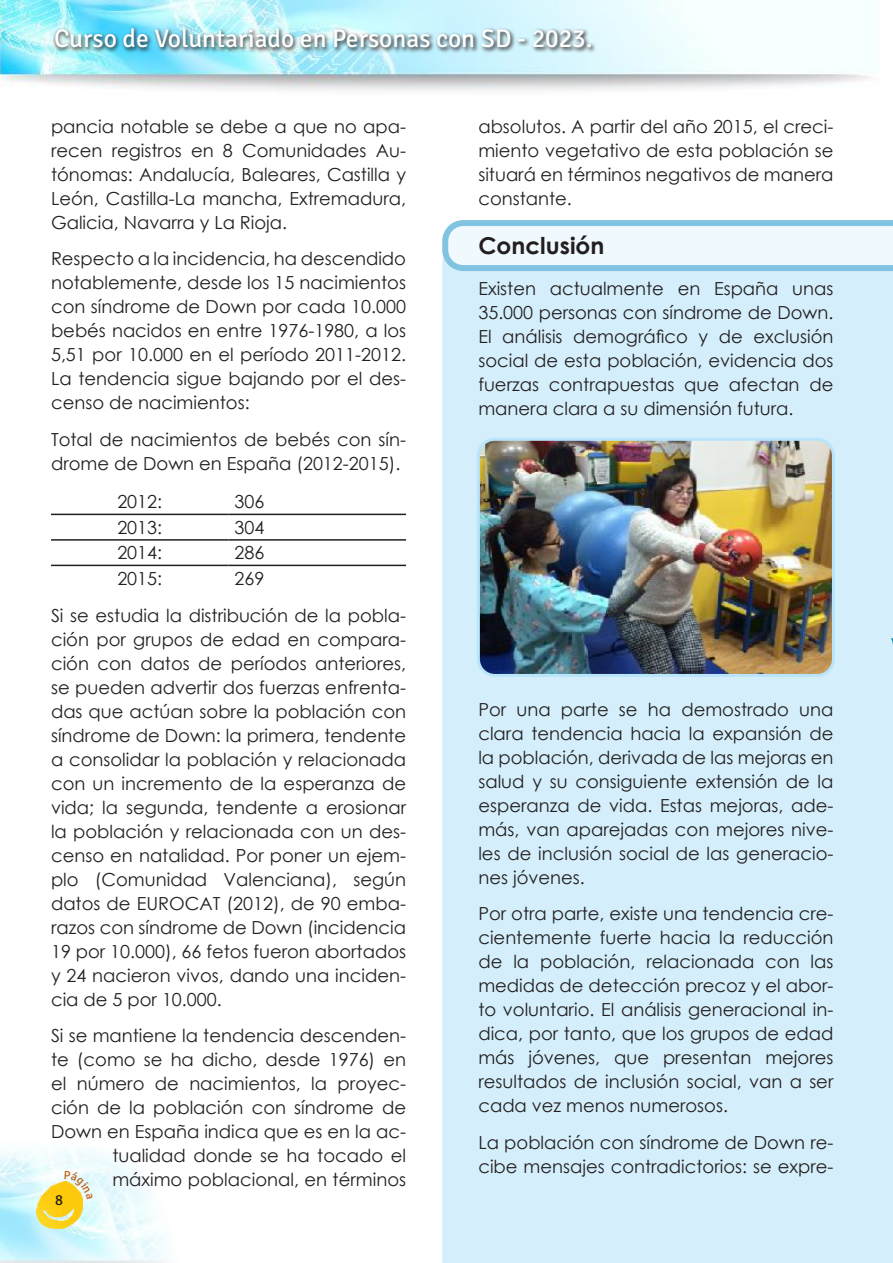
<style>
.page{position:relative;width:893px;height:1263px;background:#fff}
.page>*{position:absolute;margin:0;border:0;box-sizing:border-box;transform-origin:0 0}
.t1{font:25.5px "Signika";color:#fff}
.Título_1{font:700 23.25px "Century Gothic";color:#231f20}
.Texto_normal_1{font:18px/24px "Century Gothic";color:#231f20;text-align:justify}
.t2{font:15px "Signika";color:#231f20}
</style>
<div class="page">
<img style="left:0;top:1149px;width:166px;height:114px">
<img style="left:36px;top:1181px;width:47px;height:47px">
<img style="left:0;top:0;width:870px;height:91px">
<div style="left:52px;top:25px;width:545px;height:28px;background:#231f20;opacity:.75"></div>
<div style="left:442px;top:608px;width:451px;height:655px;background:#d4effb"></div>
<div style="left:862px;top:630px;width:31px;height:70px;background:#d4effb;border-radius:16px"></div>
<svg style="left:442px;top:220px;width:451px;height:388px;background:#d4eefa"></svg>
<hr style="left:51px;top:514px;width:178px;height:1px;background:#231f20">
<hr style="left:229px;top:514px;width:177px;height:1px;background:#231f20">
<hr style="left:51px;top:539px;width:178px;height:2px;background:#231f20">
<hr style="left:229px;top:539px;width:177px;height:2px;background:#231f20">
<hr style="left:51px;top:565px;width:178px;height:1px;background:#231f20">
<hr style="left:229px;top:565px;width:177px;height:1px;background:#231f20">
<img style="left:478px;top:439px;width:355px;height:236px">
<div style="left:477px;top:438px;width:358px;height:239px;border:3px solid #b9e5fa;border-radius:16px"></div>
<svg style="left:65px;top:1170px;width:28px;height:29px"></svg>
<h1 class="t1" style="left:54px;top:24px;width:540px">Curso de Voluntariado en Personas con SD - 2023.</h1>
<p class="Texto_normal_1" style="left:51px;top:114px;width:357px">pancia notable se debe a que no apa&shy;recen registros en 8 Comunidades Au&shy;tónomas: Andalucía, Baleares, Castilla y León, Castilla-La mancha, Extremadura, Galicia, Navarra y La Rioja.</p>
<p class="Texto_normal_1" style="left:51px;top:247px;width:357px">Respecto a la incidencia, ha descendido notablemente, desde los 15 nacimientos con síndrome de Down por cada 10.000 bebés nacidos en entre 1976-1980, a los 5,51 por 10.000 en el período 2011-2012.<br>La tendencia sigue bajando por el des&shy;censo de nacimientos:</p>
<p class="Texto_normal_1" style="left:51px;top:427px;width:357px">Total de nacimientos de bebés con sín&shy;drome de Down en España (2012-2015).</p>
<p class="Texto_normal_1" style="left:117px;top:490px;width:46px">2012:</p>
<p class="Texto_normal_1" style="left:235px;top:490px;width:31px">306</p>
<p class="Texto_normal_1" style="left:117px;top:515px;width:46px">2013:</p>
<p class="Texto_normal_1" style="left:235px;top:515px;width:31px">304</p>
<p class="Texto_normal_1" style="left:117px;top:541px;width:46px">2014:</p>
<p class="Texto_normal_1" style="left:235px;top:541px;width:31px">286</p>
<p class="Texto_normal_1" style="left:117px;top:566px;width:46px">2015:</p>
<p class="Texto_normal_1" style="left:235px;top:566px;width:31px">269</p>
<p class="Texto_normal_1" style="left:51px;top:603px;width:357px">Si se estudia la distribución de la pobla&shy;ción por grupos de edad en compara&shy;ción con datos de períodos anteriores, se pueden advertir dos fuerzas enfrenta&shy;das que actúan sobre la población con síndrome de Down: la primera, tendente a consolidar la población y relacionada con un incremento de la esperanza de vida; la segunda, tendente a erosionar la población y relacionada con un des&shy;censo en natalidad. Por poner un ejem&shy;plo (Comunidad Valenciana), según datos de EUROCAT (2012), de 90 emba&shy;razos con síndrome de Down (incidencia 19 por 10.000), 66 fetos fueron abortados y 24 nacieron vivos, dando una inciden&shy;cia de 5 por 10.000.</p>
<p class="Texto_normal_1" style="left:51px;top:1024px;width:357px;text-align:right">Si se mantiene la tendencia descenden&shy;te (como se ha dicho, desde 1976) en el número de nacimientos, la proyec&shy;ción de la población con síndrome de Down en España indica que es en la ac&shy;tualidad donde se ha tocado el máximo poblacional, en términos</p>
<p class="t2" style="left:55px;top:1192px;width:9px">8</p>
<p class="Texto_normal_1" style="left:478px;top:114px;width:357px">absolutos. A partir del año 2015, el creci&shy;miento vegetativo de esta población se situará en términos negativos de manera constante.</p>
<p class="Título_1" style="left:478px;top:228px;width:128px">Conclusión</p>
<p class="Texto_normal_1" style="left:478px;top:276px;width:357px">Existen actualmente en España unas 35.000 personas con síndrome de Down.<br>El análisis demográfico y de exclusión social de esta población, evidencia dos fuerzas contrapuestas que afectan de manera clara a su dimensión futura.</p>
<p class="Texto_normal_1" style="left:478px;top:697px;width:357px">Por una parte se ha demostrado una clara tendencia hacia la expansión de la población, derivada de las mejoras en salud y su consiguiente extensión de la esperanza de vida. Estas mejoras, ade&shy;más, van aparejadas con mejores nive&shy;les de inclusión social de las generacio&shy;nes jóvenes.</p>
<p class="Texto_normal_1" style="left:478px;top:901px;width:357px">Por otra parte, existe una tendencia cre&shy;cientemente fuerte hacia la reducción de la población, relacionada con las medidas de detección precoz y el abor&shy;to voluntario. El análisis generacional in&shy;dica, por tanto, que los grupos de edad más jóvenes, que presentan mejores resultados de inclusión social, van a ser cada vez menos numerosos.</p>
<p class="Texto_normal_1" style="left:478px;top:1130px;width:357px">La población con síndrome de Down re&shy;cibe mensajes contradictorios: se expre-</p>
</div>
